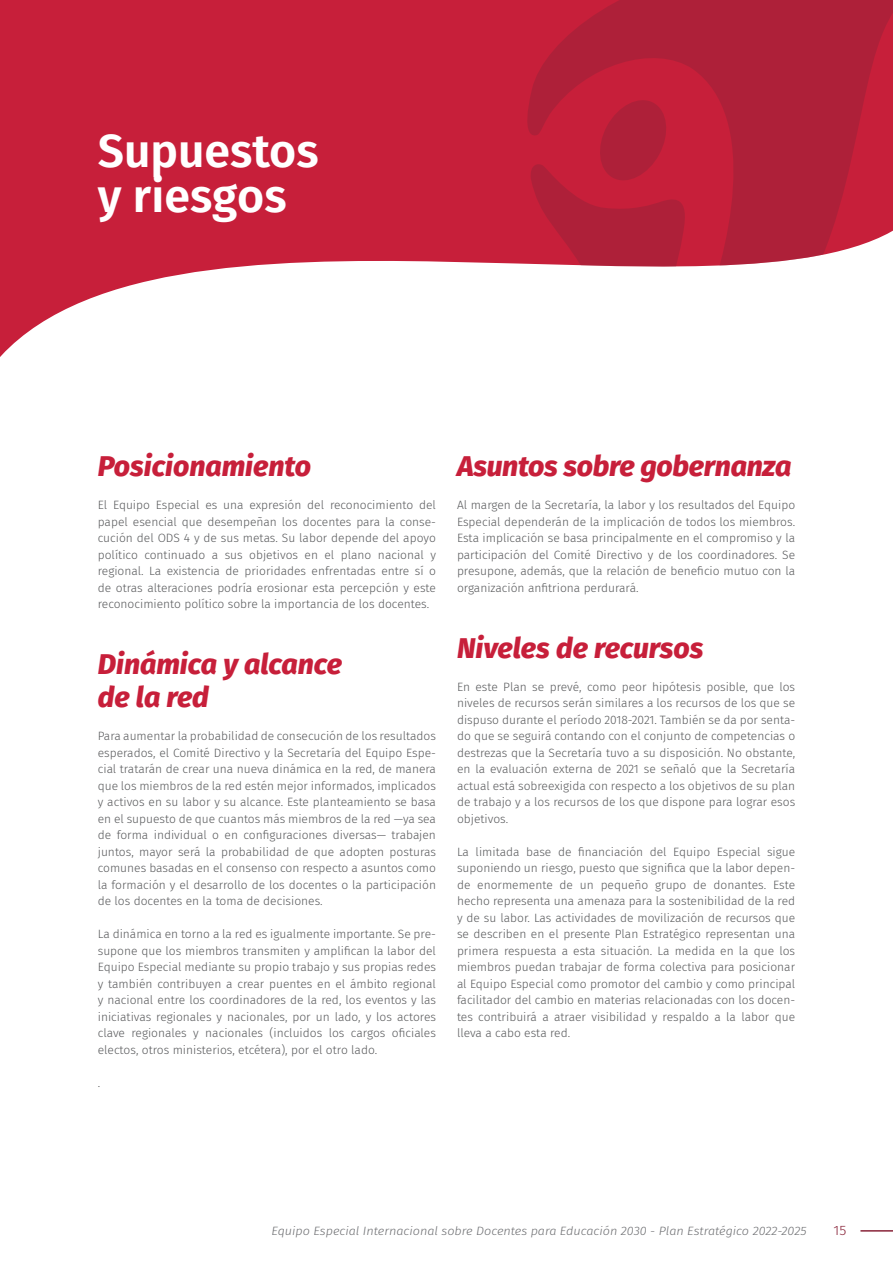
<style>
.page{position:relative;width:893px;height:1263px;background:#fff}
.page>*{position:absolute;margin:0;border:0;box-sizing:border-box;transform-origin:0 0}
.t1{font:600 46.5px/45px "Fira Sans";color:#fff}
.t2{font:italic 800 28.5px/33px "Fira Sans";letter-spacing:-.005em;color:#c71f3a}
.t3{font:300 13.5px "Fira Sans";color:#892439;scale:1.06 1}
.t4{font:300 12px/16.5px "Fira Sans";color:#58595b;text-align:justify}
.t5{font:italic 300 12px "Fira Sans";color:#6d6e71;scale:1.06 1}
</style>
<div class="page">
<svg style="left:0;top:0;width:526px;height:357px;fill:#c71f3a"></svg>
<svg style="left:526px;top:0;width:367px;height:267px;background:#b8263f"></svg>
<svg style="left:529px;top:95px;width:159px;height:172px;background:#bb213b"></svg>
<hr style="left:860px;top:1230px;width:33px;height:1px;background:#892439">
<h1 class="t1" style="left:98px;top:125px;width:222px">Supuestos y riesgos</h1>
<h2 class="t2" style="left:98px;top:447px;width:215px">Posicionamiento</h2>
<p class="t4" style="left:98px;top:497px;width:340px">El Equipo Especial es una expresión del reconocimiento del papel esencial que desempeñan los docentes para la conse&shy;cución del ODS 4 y de sus metas. Su labor depende del apoyo político continuado a sus objetivos en el plano nacional y regional. La existencia de prioridades enfrentadas entre sí o de otras alteraciones podría erosionar esta percepción y este reconocimiento político sobre la importancia de los docentes.</p>
<h2 class="t2" style="left:98px;top:645px;width:246px">Dinámica y alcance de la red</h2>
<p class="t4" style="left:98px;top:728px;width:340px">Para aumentar la probabilidad de consecución de los resultados esperados, el Comité Directivo y la Secretaría del Equipo Espe&shy;cial tratarán de crear una nueva dinámica en la red, de manera que los miembros de la red estén mejor informados, implicados y activos en su labor y su alcance. Este planteamiento se basa en el supuesto de que cuantos más miembros de la red —ya sea de forma individual o en configuraciones diversas— trabajen juntos, mayor será la probabilidad de que adopten posturas comunes basadas en el consenso con respecto a asuntos como la formación y el desarrollo de los docentes o la participación de los docentes en la toma de decisiones.</p>
<p class="t4" style="left:98px;top:926px;width:340px">La dinámica en torno a la red es igualmente importante. Se pre&shy;supone que los miembros transmiten y amplifican la labor del Equipo Especial mediante su propio trabajo y sus propias redes y también contribuyen a crear puentes en el ámbito regional y nacional entre los coordinadores de la red, los eventos y las iniciativas regionales y nacionales, por un lado, y los actores clave regionales y nacionales (incluidos los cargos oficiales electos, otros ministerios, etcétera), por el otro lado.</p>
<p class="t4" style="left:98px;top:1074px;width:4px">.</p>
<h2 class="t2" style="left:457px;top:447px;width:336px">Asuntos sobre gobernanza</h2>
<p class="t4" style="left:457px;top:497px;width:340px">Al margen de la Secretaría, la labor y los resultados del Equipo Especial dependerán de la implicación de todos los miembros.<br>Esta implicación se basa principalmente en el compromiso y la participación del Comité Directivo y de los coordinadores. Se presupone, además, que la relación de beneficio mutuo con la organización anfitriona perdurará.</p>
<h2 class="t2" style="left:457px;top:629px;width:248px">Niveles de recursos</h2>
<p class="t4" style="left:457px;top:678px;width:340px">En este Plan se prevé, como peor hipótesis posible, que los niveles de recursos serán similares a los recursos de los que se dispuso durante el período 2018-2021. También se da por senta&shy;do que se seguirá contando con el conjunto de competencias o destrezas que la Secretaría tuvo a su disposición. No obstante, en la evaluación externa de 2021 se señaló que la Secretaría actual está sobreexigida con respecto a los objetivos de su plan de trabajo y a los recursos de los que dispone para lograr esos objetivos.</p>
<p class="t4" style="left:457px;top:843px;width:340px">La limitada base de financiación del Equipo Especial sigue suponiendo un riesgo, puesto que significa que la labor depen&shy;de enormemente de un pequeño grupo de donantes. Este hecho representa una amenaza para la sostenibilidad de la red y de su labor. Las actividades de movilización de recursos que se describen en el presente Plan Estratégico representan una primera respuesta a esta situación. La medida en la que los miembros puedan trabajar de forma colectiva para posicionar al Equipo Especial como promotor del cambio y como principal facilitador del cambio en materias relacionadas con los docen&shy;tes contribuirá a atraer visibilidad y respaldo a la labor que lleva a cabo esta red.</p>
<p class="t5" style="left:272px;top:1223px;width:506px">Equipo Especial Internacional sobre Docentes para Educación 2030 - Plan Estratégico 2022-2025</p>
<p class="t3" style="left:833px;top:1221px;width:14px">15</p>
</div>
